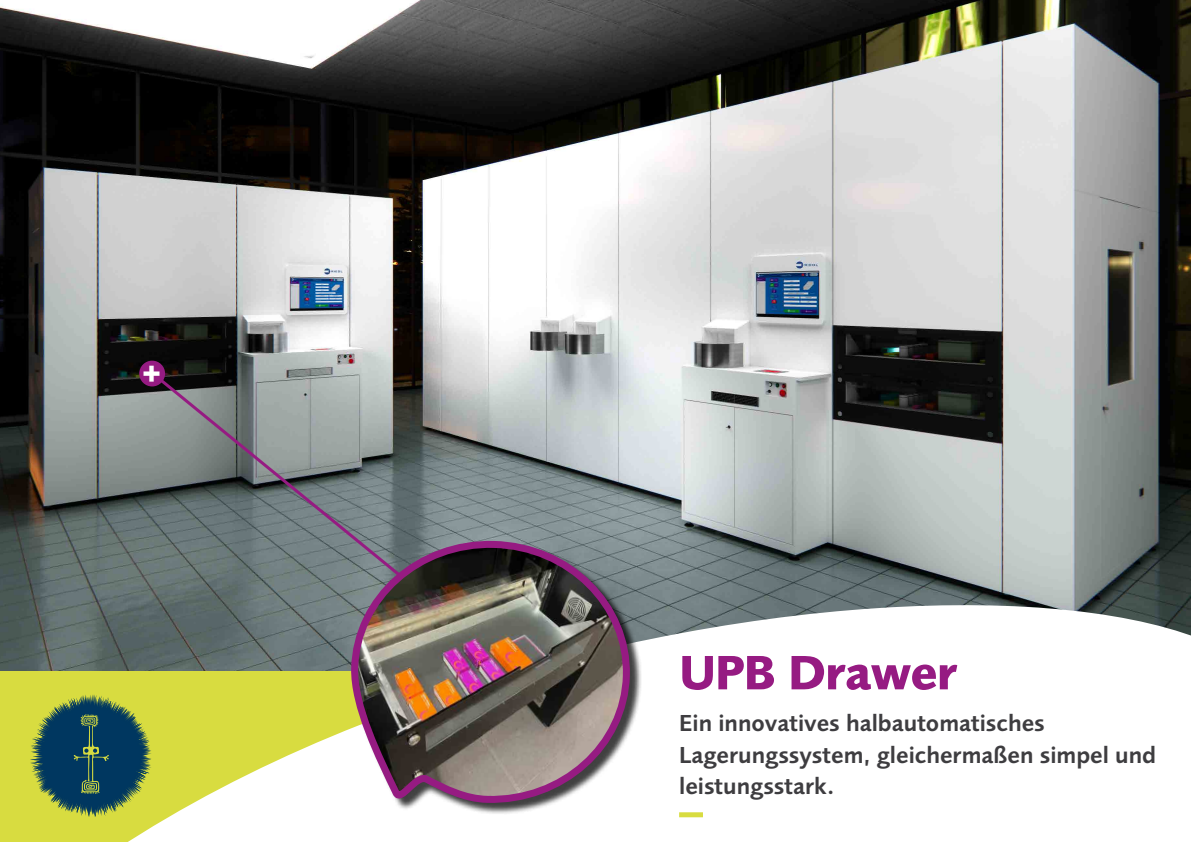
<style>
.page{position:relative;width:1191px;height:842px;background:#fff}
.page>*{position:absolute;margin:0;border:0;box-sizing:border-box;transform-origin:0 0}
.t1{font:700 50px "Foundry Sans OT2";letter-spacing:-.02em;color:#961b82}
.t2{font:800 30px "Foundry Sans OT2";color:#fff}
.t3{font:600 24px/31px "Foundry Sans OT2";color:#3e3d40}
</style>
<div class="page">
<img style="left:0;top:0;width:1191px;height:672px">
<div style="left:0;top:672px;width:1191px;height:170px;background:#d8dc40"></div>
<svg style="left:91px;top:503px;width:1100px;height:339px;fill:#fff"></svg>
<svg style="left:151px;top:371px;width:281px;height:232px;background:#737c7d"></svg>
<div style="left:353px;top:543px;width:289px;height:272px;background:#000;opacity:.75"></div>
<img style="left:346px;top:535px;width:289px;height:277px">
<div style="left:139px;top:361px;width:26px;height:25px;background:#961b82;border-radius:50%"></div>
<div style="left:679px;top:812px;width:24px;height:5px;background:#d8dc40"></div>
<svg style="left:30px;top:694px;width:79px;height:100px"></svg>
<p class="t2" style="left:142px;top:348px;width:21px">+</p>
<h1 class="t1" style="left:679px;top:634px;width:280px">UPB Drawer</h1>
<p class="t3" style="left:679px;top:706px;width:478px">Ein innovatives halbautomatisches<br>Lagerungssystem, gleichermaßen simpel und leistungsstark.</p>
</div>
